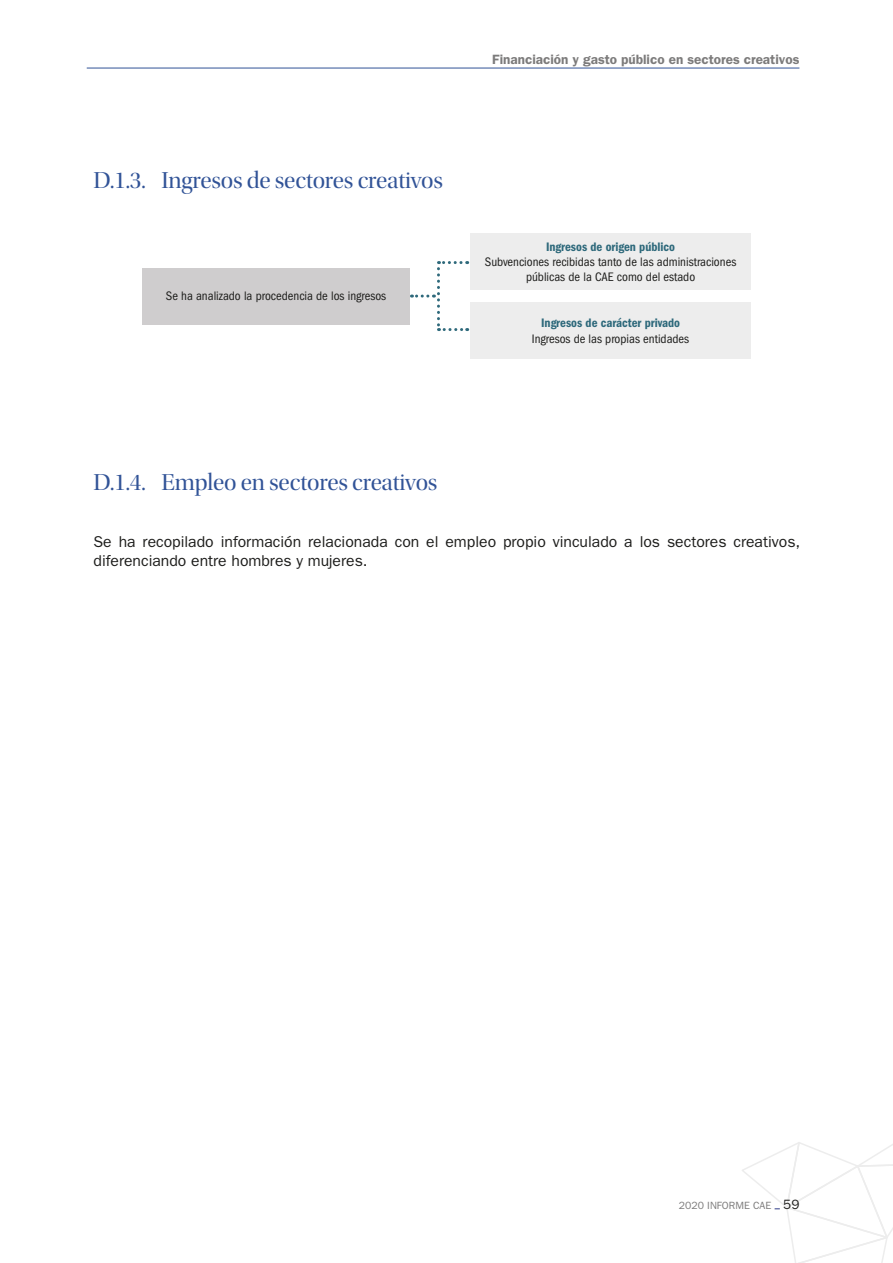
<style>
.page{position:relative;width:893px;height:1263px;background:#fff}
.page>*{position:absolute;margin:0;border:0;box-sizing:border-box;transform-origin:0 0}
.t1{font:24px "Utopia Std Disp";letter-spacing:-.01em;color:#315397}
.t2{font:15.75px/18.9px "ITC Franklin Gothic Std";color:#1d1d1b}
.t3{font:600 13.5px "ITC Franklin Gothic Std";color:#7c7b7b}
.t4{font:condensed 12.75px/15.3px "ITC Franklin Gothic Std";color:#1d1d1b;text-align:center}
.t5{font:12.75px "ITC Franklin Gothic Std Dm Cd";color:#2e697b}
.t6{font:10.5px "ITC Franklin Gothic Std";color:#7c7b7b}
.s1{font-size:13.5px;color:#1d1d1b}
</style>
<div class="page">
<hr style="left:87px;top:68px;width:712px;height:1px;background:#315397">
<svg style="left:742px;top:1142px;width:151px;height:121px"></svg>
<div style="left:142px;top:268px;width:268px;height:56px;background:#cfcdce"></div>
<div style="left:470px;top:233px;width:281px;height:57px;background:#ededed"></div>
<div style="left:470px;top:302px;width:281px;height:57px;background:#ededed"></div>
<svg style="left:411px;top:261px;width:57px;height:70px"></svg>
<h1 class="t1" style="left:94px;top:167px;width:351px">D.1.3. Ingresos de sectores creativos</h1>
<p class="t4" style="left:166px;top:289px;width:222px">Se ha analizado la procedencia de los ingresos</p>
<p class="t3" style="left:492px;top:51px;width:309px">Financiación y gasto público en sectores creativos</p>
<p class="t5" style="left:546px;top:239px;width:131px">Ingresos de origen público</p>
<p class="t4" style="left:485px;top:254px;width:253px">Subvenciones recibidas tanto de las administraciones públicas de la CAE como del estado</p>
<p class="t5" style="left:541px;top:316px;width:140px">Ingresos de carácter privado</p>
<p class="t4" style="left:532px;top:331px;width:159px">Ingresos de las propias entidades</p>
<h1 class="t1" style="left:94px;top:469px;width:346px">D.1.4. Empleo en sectores creativos</h1>
<p class="t2" style="left:94px;top:532px;width:708px">Se ha recopilado información relacionada con el empleo propio vinculado a los sectores creativos, diferenciando entre hombres y mujeres.</p>
<p class="t6" style="left:679px;top:1199px;width:122px">2020 INFORME CAE <sup>_</sup> <span class="s1">59</span></p>
</div>
